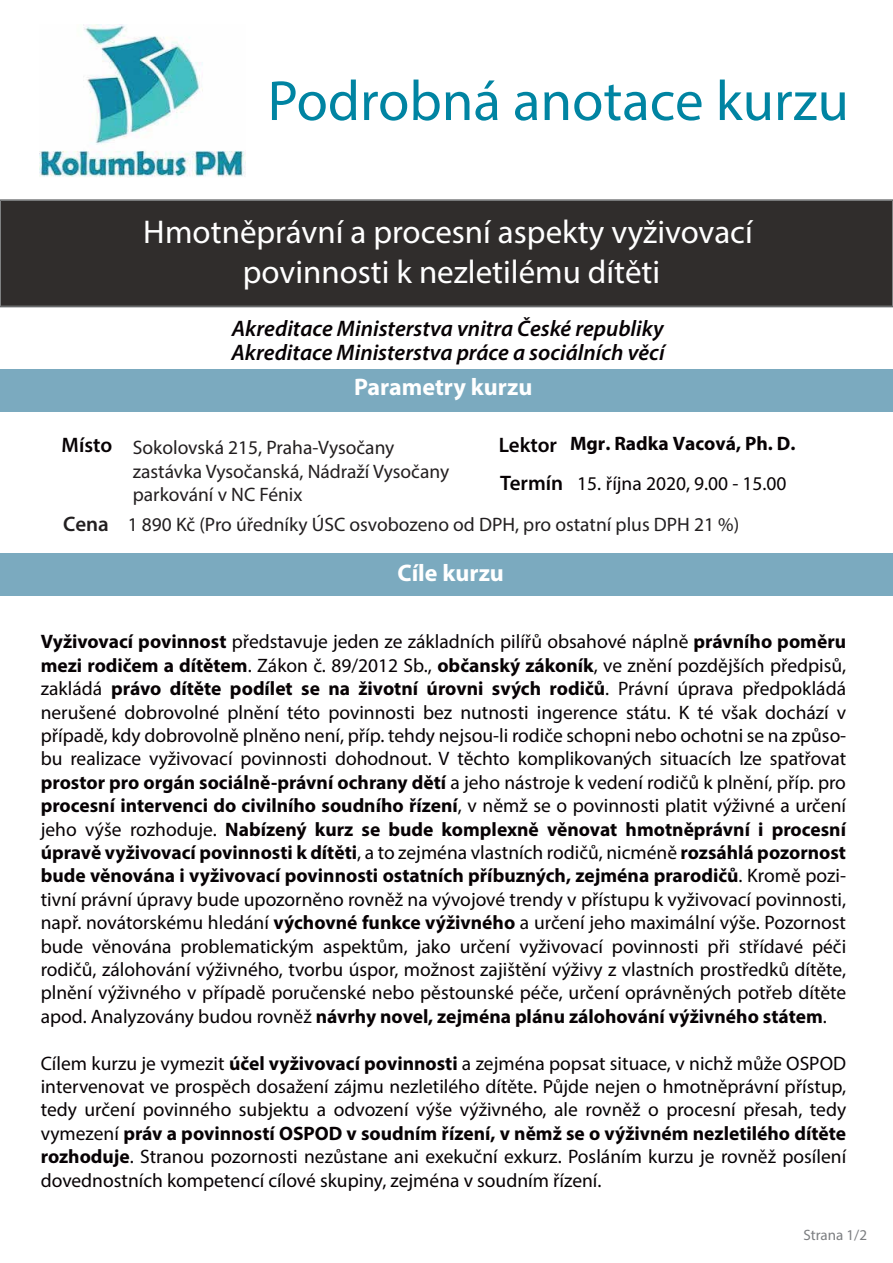
<style>
.page{position:relative;width:893px;height:1263px;background:#fff}
.page>*{position:absolute;margin:0;border:0;box-sizing:border-box;transform-origin:0 0}
.t1{font:57px "Myriad Pro";color:#0084a2}
.t2{font:33px/39.6px "Myriad Pro";color:#fff;text-align:center}
.t3{font:700 24px "Myriad Pro";color:#fff}
.t4{font:italic 600 22.5px "Myriad Pro";color:#070204}
.t5{font:600 21px "Myriad Pro";color:#070204}
.t6{font:19.5px/23.4px "Myriad Pro";color:#070204;text-align:justify}
.t7{font:19.5px/23.4px "Myriad Pro";color:#231f20}
.t8{font:19.5px "Myriad Pro";color:#221f20}
.t9{font:700 19.5px "Myriad Pro";color:#070204}
.t10{font:15px "Myriad Pro";color:#7c7e81}
.s1{font-weight:600;font-size:21px}
.s2{font-weight:700}
</style>
<div class="page">
<div style="left:0;top:199px;width:893px;height:108px;background:#302d2c"></div>
<div style="left:0;top:369px;width:893px;height:42px;background:#7baabf"></div>
<div style="left:0;top:554px;width:893px;height:42px;background:#7baabf"></div>
<img style="left:39px;top:24px;width:205px;height:153px">
<h1 class="t1" style="left:268px;top:66px;width:583px">Podrobná anotace kurzu</h1>
<h2 class="t2" style="left:143px;top:212px;width:611px">Hmotněprávní a procesní aspekty vyživovací povinnosti k nezletilému dítěti</h2>
<p class="t4" style="left:232px;top:314px;width:433px">Akreditace Ministerstva vnitra České republiky</p>
<p class="t5" style="left:62px;top:431px;width:52px">Místo</p>
<p class="t4" style="left:231px;top:338px;width:435px">Akreditace Ministerstva práce a sociálních věcí</p>
<p class="t3" style="left:354px;top:371px;width:180px">Parametry kurzu</p>
<p class="t9" style="left:499px;top:431px;width:298px"><span class="s1">Lektor</span> Mgr. Radka Vacová, Ph. D.</p>
<p class="t7" style="left:133px;top:436px;width:318px">Sokolovská 215, Praha-Vysočany zastávka Vysočanská, Nádraží Vysočany parkování v NC Fénix</p>
<p class="t6" style="left:500px;top:472px;width:288px"><span class="s1">Termín</span> 15. října 2020, 9.00 - 15.00</p>
<p class="t8" style="left:63px;top:513px;width:677px"><span class="s1">Cena</span> 1 890 Kč (Pro úředníky ÚSC osvobozeno od DPH, pro ostatní plus DPH 21 %)</p>
<p class="t3" style="left:398px;top:557px;width:108px">Cíle kurzu</p>
<p class="t6" style="left:41px;top:630px;width:807px"><span class="s2">Vyživovací povinnost</span> představuje jeden ze základních pilířů obsahové náplně <span class="s2">právního poměru mezi rodičem a dítětem</span>. Zákon č. 89/2012 Sb., <span class="s2">občanský zákoník</span>, ve znění pozdějších předpisů, zakládá <span class="s2">právo dítěte podílet se na životní úrovni svých rodičů</span>. Právní úprava předpokládá nerušené dobrovolné plnění této povinnosti bez nutnosti ingerence státu. K té však dochází v případě, kdy dobrovolně plněno není, příp. tehdy nejsou-li rodiče schopni nebo ochotni se na způso&shy;bu realizace vyživovací povinnosti dohodnout. V těchto komplikovaných situacích lze spatřovat <span class="s2">prostor pro orgán sociálně-právní ochrany dětí</span> a jeho nástroje k vedení rodičů k plnění, příp. pro <span class="s2">procesní intervenci do civilního soudního řízení</span>, v němž se o povinnosti platit výživné a určení jeho výše rozhoduje. <span class="s2">Nabízený kurz se bude komplexně věnovat hmotněprávní i procesní úpravě vyživovací povinnosti k dítěti</span>, a to zejména vlastních rodičů, nicméně <span class="s2">rozsáhlá pozornost bude věnována i vyživovací povinnosti ostatních příbuzných, zejména prarodičů</span>. Kromě pozi&shy;tivní právní úpravy bude upozorněno rovněž na vývojové trendy v přístupu k vyživovací povinnosti, např. novátorskému hledání <span class="s2">výchovné funkce výživného</span> a určení jeho maximální výše. Pozornost bude věnována problematickým aspektům, jako určení vyživovací povinnosti při střídavé péči rodičů, zálohování výživného, tvorbu úspor, možnost zajištění výživy z vlastních prostředků dítěte, plnění výživného v případě poručenské nebo pěstounské péče, určení oprávněných potřeb dítěte apod. Analyzovány budou rovněž <span class="s2">návrhy novel, zejména plánu zálohování výživného státem</span>.</p>
<p class="t6" style="left:41px;top:1051px;width:807px">Cílem kurzu je vymezit <span class="s2">účel vyživovací povinnosti</span> a zejména popsat situace, v nichž může OSPOD intervenovat ve prospěch dosažení zájmu nezletilého dítěte. Půjde nejen o hmotněprávní přístup, tedy určení povinného subjektu a odvození výše výživného, ale rovněž o procesní přesah, tedy vymezení <span class="s2">práv a povinností OSPOD v soudním řízení, v němž se o výživném nezletilého dítěte rozhoduje</span>. Stranou pozornosti nezůstane ani exekuční exkurz. Posláním kurzu je rovněž posílení dovednostních kompetencí cílové skupiny, zejména v soudním řízení.</p>
<p class="t10" style="left:803px;top:1225px;width:65px">Strana 1/2</p>
</div>
